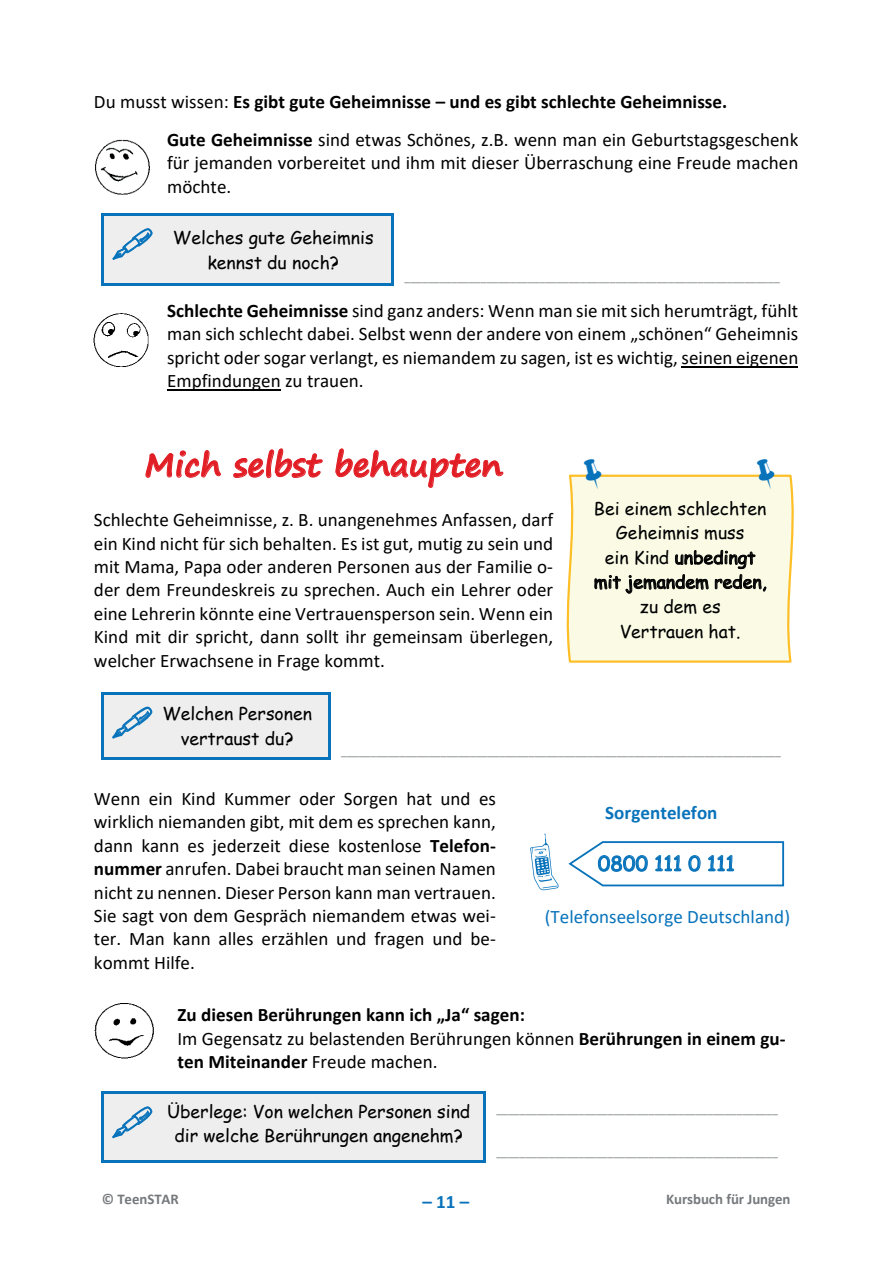
<style>
.page{position:relative;width:893px;height:1263px;background:#fff}
.page>*{position:absolute;margin:0;border:0;box-sizing:border-box;transform-origin:0 0}
.t1{font:700 31.8px "Segoe Print";color:#e11e25}
.t2{font:20.1px "Comic Sans MS";letter-spacing:.005em;color:#0873bb}
.t3{font:19.05px/23.4px "Calibri";color:#000001;text-align:justify}
.t4{font:700 19.05px/23.2px "Calibri";color:#000001}
.t5{font:19.05px "Calibri";color:#0873bb}
.t6{font:700 19.05px "Calibri";color:#0873bb}
.t7{font:17.7px/24.8px "Comic Sans MS";color:#000001;text-align:center}
.t8{font:17.25px/24.5px "Comic Sans MS";color:#000001;text-align:center}
.t9{font:700 14.85px "Calibri";letter-spacing:-.005em;color:#75797b}
.t10{font:11.7px "Calibri";color:#74787a}
.s1{font-weight:400}
.s2{font-weight:700}
.s3{font-size:17.7px}
</style>
<div class="page">
<img style="left:94px;top:313px;width:55px;height:54px">
<img style="left:95px;top:1003px;width:59px;height:55px">
<hr style="left:681px;top:366px;width:117px;height:1px;background:#000001">
<hr style="left:167px;top:389px;width:114px;height:2px;background:#000001">
<div style="left:104px;top:216px;width:58px;height:68px;background:#edeeed"></div>
<div style="left:162px;top:216px;width:230px;height:68px;background:#edeeed"></div>
<hr style="left:104px;top:214px;width:58px;height:2px;background:#0873bb">
<hr style="left:164px;top:214px;width:228px;height:2px;background:#0873bb">
<hr style="left:102px;top:216px;width:2px;height:68px;background:#0873bb">
<hr style="left:104px;top:284px;width:58px;height:2px;background:#0873bb">
<hr style="left:163px;top:284px;width:229px;height:2px;background:#0873bb">
<hr style="left:392px;top:216px;width:2px;height:68px;background:#0873bb">
<div style="left:104px;top:694px;width:57px;height:63px;background:#edeeed"></div>
<div style="left:161px;top:694px;width:168px;height:63px;background:#edeeed"></div>
<hr style="left:104px;top:692px;width:57px;height:2px;background:#0873bb">
<hr style="left:164px;top:692px;width:165px;height:2px;background:#0873bb">
<hr style="left:102px;top:694px;width:2px;height:63px;background:#0873bb">
<hr style="left:104px;top:757px;width:57px;height:2px;background:#0873bb">
<hr style="left:163px;top:757px;width:166px;height:2px;background:#0873bb">
<hr style="left:329px;top:694px;width:2px;height:63px;background:#0873bb">
<div style="left:104px;top:1094px;width:57px;height:66px;background:#edeeed"></div>
<div style="left:161px;top:1094px;width:323px;height:66px;background:#edeeed"></div>
<hr style="left:104px;top:1091px;width:57px;height:3px;background:#0873bb">
<hr style="left:164px;top:1091px;width:320px;height:3px;background:#0873bb">
<hr style="left:102px;top:1094px;width:2px;height:67px;background:#0873bb">
<hr style="left:104px;top:1161px;width:57px;height:2px;background:#0873bb">
<hr style="left:163px;top:1161px;width:321px;height:2px;background:#0873bb">
<hr style="left:484px;top:1094px;width:2px;height:67px;background:#0873bb">
<img style="left:95px;top:140px;width:55px;height:54px">
<svg style="left:568px;top:841px;width:217px;height:46px"></svg>
<svg style="left:566px;top:474px;width:228px;height:189px"></svg>
<p class="t4" style="left:167px;top:82px;width:633px;line-height:38.1px;text-indent:-73px"><span class="s1">Du musst wissen:</span> Es gibt gute Geheimnisse – und es gibt schlechte Geheimnisse.<br>Gute Geheimnisse <span class="s1">sind etwas Schönes, z.B. wenn man ein Geburtstagsgeschenk</span></p>
<p class="t3" style="left:167px;top:151px;width:633px">für jemanden vorbereitet und ihm mit dieser Überraschung eine Freude machen möchte.</p>
<p class="t7" style="left:173px;top:225px;width:202px">Welches gute Geheimnis kennst du noch?</p>
<p class="t10" style="left:405px;top:269px;width:377px">________________________________________________________________</p>
<p class="t3" style="left:167px;top:299px;width:633px"><span class="s2">Schlechte Geheimnisse</span> sind ganz anders: Wenn man sie mit sich herumträgt, fühlt man sich schlecht dabei. Selbst wenn der andere von einem „schönen“ Geheimnis spricht oder sogar verlangt, es niemandem zu sagen, ist es wichtig, seinen eigenen Empfindungen zu trauen.</p>
<h1 class="t1" style="left:144px;top:436px;width:360px">Mich selbst behaupten</h1>
<p class="t3" style="left:94px;top:508px;width:461px">Schlechte Geheimnisse, z. B. unangenehmes Anfassen, darf ein Kind nicht für sich behalten. Es ist gut, mutig zu sein und mit Mama, Papa oder anderen Personen aus der Familie o&shy;der dem Freundeskreis zu sprechen. Auch ein Lehrer oder eine Lehrerin könnte eine Vertrauensperson sein. Wenn ein Kind mit dir spricht, dann sollt ihr gemeinsam überlegen, welcher Erwachsene in Frage kommt.</p>
<p class="t7" style="left:162px;top:701px;width:151px">Welchen Personen vertraust du?</p>
<p class="t7" style="left:594px;top:495px;width:174px">Bei einem schlechten<br>Geheimnis muss</p>
<p class="t8" style="left:594px;top:545px;width:174px"><span class="s3">ein Kind</span> unbedingt mit jemandem reden,</p>
<p class="t7" style="left:620px;top:594px;width:122px">zu dem es<br>Vertrauen hat.</p>
<p class="t10" style="left:341px;top:743px;width:441px">___________________________________________________________________________</p>
<p class="t3" style="left:94px;top:786px;width:403px">Wenn ein Kind Kummer oder Sorgen hat und es wirklich niemanden gibt, mit dem es sprechen kann, dann kann es jederzeit diese kostenlose <span class="s2">Telefon&shy;nummer</span> anrufen. Dabei braucht man seinen Namen nicht zu nennen. Dieser Person kann man vertrauen.<br>Sie sagt von dem Gespräch niemandem etwas wei&shy;ter. Man kann alles erzählen und fragen und be&shy;kommt Hilfe.</p>
<p class="t4" style="left:177px;top:1003px;width:610px">Zu diesen Berührungen kann ich „Ja“ sagen:<br><span class="s1">Im Gegensatz zu belastenden Berührungen können</span> Berührungen in einem gu&shy;ten Miteinander <span class="s1">Freude machen.</span></p>
<p class="t6" style="left:605px;top:799px;width:114px">Sorgentelefon</p>
<p class="t2" style="left:598px;top:849px;width:139px">0800 111 0 111</p>
<p class="t5" style="left:545px;top:903px;width:247px">(Telefonseelsorge Deutschland)</p>
<p class="t7" style="left:167px;top:1098px;width:305px">Überlege: Von welchen Personen sind dir welche Berührungen angenehm?</p>
<p class="t10" style="left:496px;top:1101px;width:283px">________________________________________________</p>
<p class="t10" style="left:496px;top:1144px;width:283px">________________________________________________</p>
<p class="t9" style="left:102px;top:1188px;width:79px">© TeenSTAR</p>
<p class="t6" style="left:422px;top:1188px;width:49px">–11–</p>
<p class="t9" style="left:666px;top:1188px;width:126px">Kursbuch für Jungen</p>
</div>
